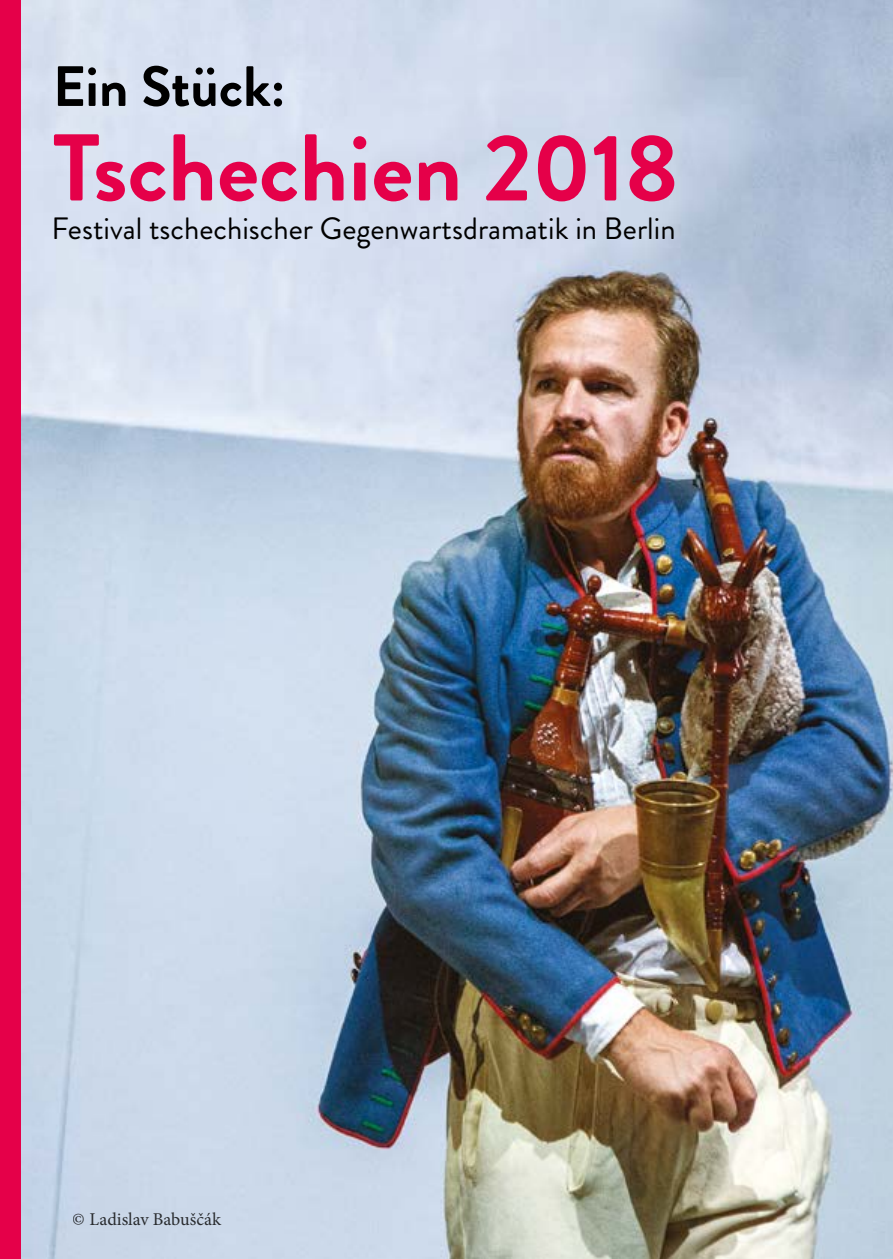
<style>
.page{position:relative;width:893px;height:1259px;background:#fff}
.page>*{position:absolute;margin:0;border:0;box-sizing:border-box;transform-origin:0 0}
.t1{font:700 94.5px "Brandon Grotesque";color:#e50049}
.t2{font:700 56.7px "Brandon Grotesque";color:#000}
.t3{font:30.9px "Brandon Grotesque";color:#000}
.t4{font:18px "Minion Pro";color:#000}
</style>
<div class="page">
<img style="left:20px;top:0;width:873px;height:1259px">
<div style="left:0;top:0;width:20px;height:1259px;background:#e50049"></div>
<h2 class="t2" style="left:53px;top:47px;width:234px">Ein Stück:</h2>
<h1 class="t1" style="left:53px;top:102px;width:627px">Tschechien 2018</h1>
<p class="t3" style="left:51px;top:207px;width:626px">Festival tschechischer Gegenwartsdramatik in Berlin</p>
<p class="t4" style="left:73px;top:1207px;width:150px">© Ladislav Babuščák</p>
</div>
